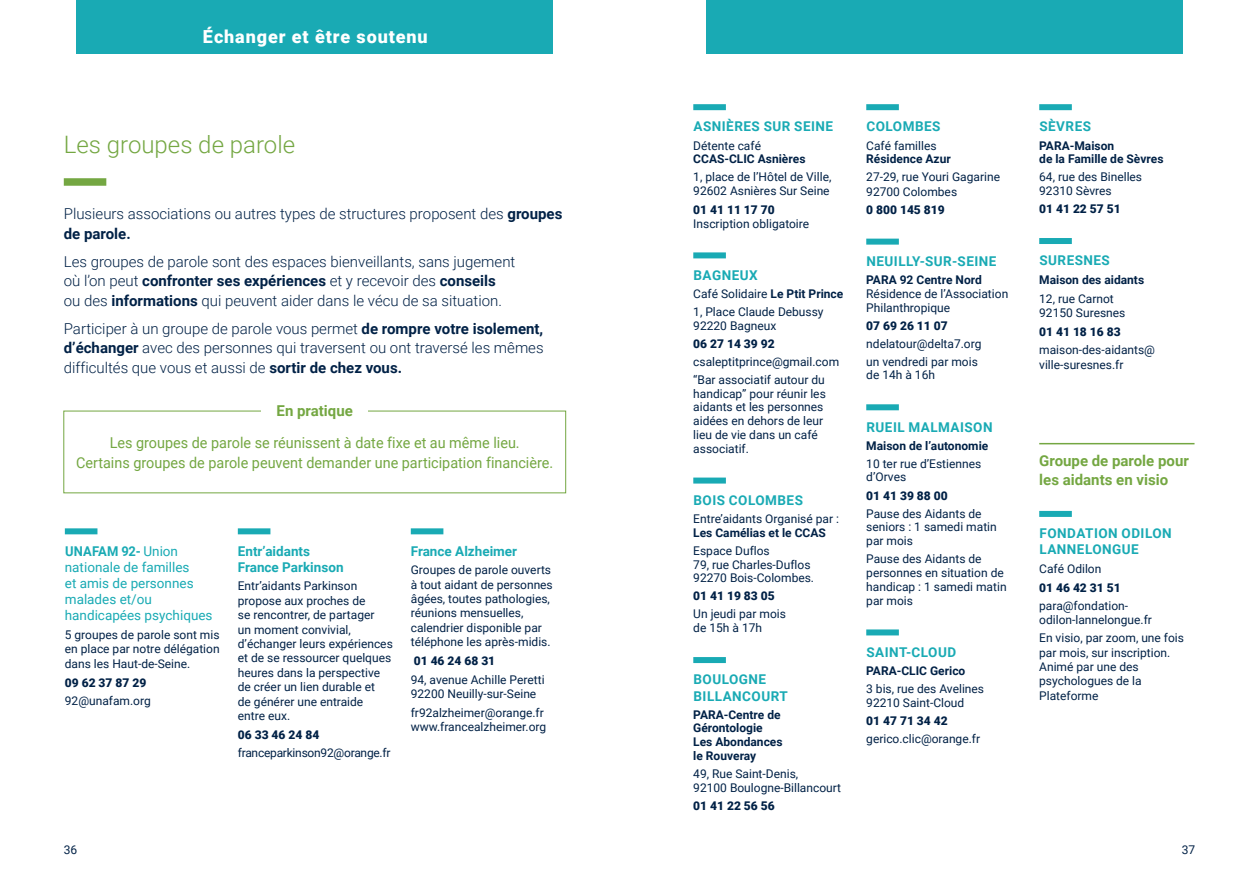
<style>
.page{position:relative;width:1259px;height:893px;background:#fff}
.page>*{position:absolute;margin:0;border:0;box-sizing:border-box;transform-origin:0 0}
.t1{font:300 24px "Roboto";color:#74a742}
.t2{font:900 18px "Roboto";letter-spacing:.05em;color:#fff}
.t3{font:300 15px/19.5px "Roboto";color:#002146}
.t4{font:15px/19.5px "Roboto";color:#74a742;text-align:center;scale:.96 1}
.t5{font:700 15px/19.5px "Roboto";color:#74a742}
.t6{font:700 13.5px/16.2px "Roboto";letter-spacing:.035em;color:#19aab4}
.t7{font:13.5px/16.2px "Roboto";color:#19aab4}
.t8{font:700 13.5px/16.2px "Roboto";color:#19aab4}
.t9{font:12px/14.4px "Roboto";color:#002146}
.t10{font:700 12px/13.8px "Roboto";color:#002146}
.t11{font:900 12px "Roboto";color:#002146}
.t12{font:12px "Roboto";letter-spacing:-.02em;color:#002146}
.s1{font-weight:700}
</style>
<div class="page">
<div style="left:706px;top:0;width:476px;height:54px;background:#19aab4"></div>
<div style="left:76px;top:0;width:476px;height:54px;background:#19aab4"></div>
<div style="left:64px;top:178px;width:42px;height:8px;background:#74a742"></div>
<svg style="left:63px;top:410px;width:503px;height:84px"></svg>
<div style="left:261px;top:393px;width:107px;height:30px;background:#fff"></div>
<div style="left:65px;top:528px;width:32px;height:6px;background:#19aab4"></div>
<div style="left:238px;top:528px;width:32px;height:6px;background:#19aab4"></div>
<div style="left:411px;top:528px;width:32px;height:6px;background:#19aab4"></div>
<div style="left:693px;top:104px;width:33px;height:6px;background:#19aab4"></div>
<div style="left:693px;top:252px;width:33px;height:6px;background:#19aab4"></div>
<div style="left:693px;top:478px;width:33px;height:6px;background:#19aab4"></div>
<div style="left:693px;top:657px;width:33px;height:6px;background:#19aab4"></div>
<div style="left:866px;top:104px;width:33px;height:6px;background:#19aab4"></div>
<div style="left:866px;top:239px;width:33px;height:6px;background:#19aab4"></div>
<div style="left:866px;top:404px;width:33px;height:6px;background:#19aab4"></div>
<div style="left:866px;top:629px;width:33px;height:6px;background:#19aab4"></div>
<div style="left:1039px;top:104px;width:32px;height:6px;background:#19aab4"></div>
<div style="left:1039px;top:238px;width:32px;height:6px;background:#19aab4"></div>
<div style="left:1039px;top:511px;width:32px;height:6px;background:#19aab4"></div>
<hr style="left:1039px;top:443px;width:155px;height:1px;background:#74a742">
<h2 class="t2" style="left:203px;top:24px;width:227px">Échanger et être soutenu</h2>
<h1 class="t1" style="left:64px;top:127px;width:233px">Les groupes de parole</h1>
<p class="t3" style="left:64px;top:203px;width:500px">Plusieurs associations ou autres types de structures proposent des <span class="s1">groupes de parole.</span></p>
<p class="t3" style="left:64px;top:251px;width:453px">Les groupes de parole sont des espaces bienveillants, sans jugement où l’on peut <span class="s1">confronter ses expériences</span> et y recevoir des <span class="s1">conseils </span>ou des <span class="s1">informations</span> qui peuvent aider dans le vécu de sa situation.</p>
<p class="t3" style="left:64px;top:318px;width:481px;text-align:justify">Participer à un groupe de parole vous permet <span class="s1">de rompre votre isolement, d’échanger</span> avec des personnes qui traversent ou ont traversé les mêmes difficultés que vous et aussi de <span class="s1">sortir de chez vous.</span></p>
<p class="t5" style="left:276px;top:400px;width:78px">En pratique</p>
<p class="t4" style="left:76px;top:432px;width:496px">Les groupes de parole se réunissent à date fixe et au même lieu.<br>Certains groupes de parole peuvent demander une participation financière.</p>
<p class="t7" style="left:65px;top:542px;width:149px"><span class="s1">UNAFAM 92-</span> Union nationale de familles<br>et amis de personnes malades et/ou handicapées psychiques</p>
<p class="t9" style="left:65px;top:627px;width:156px;text-align:justify">5 groupes de parole sont mis en place par notre délégation dans les Haut-de-Seine.</p>
<p class="t11" style="left:65px;top:674px;width:83px">09 62 37 87 29</p>
<p class="t9" style="left:65px;top:693px;width:88px">92@unafam.org</p>
<p class="t8" style="left:238px;top:542px;width:107px">Entr’aidants<br>France Parkinson</p>
<p class="t9" style="left:238px;top:579px;width:156px">Entr’aidants Parkinson propose aux proches de<br>se rencontrer, de partager<br>un moment convivial, d’échanger leurs expériences et de se ressourcer quelques heures dans la perspective de créer un lien durable et<br>de générer une entraide entre eux.</p>
<p class="t11" style="left:238px;top:726px;width:83px">06 33 46 24 84</p>
<p class="t12" style="left:238px;top:745px;width:154px">franceparkinson92@orange.fr</p>
<p class="t8" style="left:411px;top:542px;width:108px">France Alzheimer</p>
<p class="t9" style="left:411px;top:562px;width:144px">Groupes de parole ouverts à tout aidant de personnes âgées, toutes pathologies, réunions mensuelles, calendrier disponible par téléphone les après-midis.</p>
<p class="t11" style="left:414px;top:652px;width:83px">01 46 24 68 31</p>
<p class="t9" style="left:411px;top:672px;width:135px">94, avenue Achille Peretti<br>92200 Neuilly-sur-Seine</p>
<p class="t9" style="left:411px;top:705px;width:137px">fr92alzheimer@orange.fr www.francealzheimer.org</p>
<p class="t6" style="left:693px;top:118px;width:141px">ASNIÈRES SUR SEINE</p>
<p class="t9" style="left:693px;top:138px;width:69px">Détente café</p>
<p class="t10" style="left:693px;top:152px;width:114px">CCAS-CLIC Asnières</p>
<p class="t9" style="left:693px;top:170px;width:140px;line-height:13.8px">1, place de l’Hôtel de Ville,<br>92602 Asnières Sur Seine</p>
<p class="t11" style="left:693px;top:201px;width:83px">01 41 11 17 70</p>
<p class="t9" style="left:693px;top:216px;width:117px">Inscription obligatoire</p>
<p class="t6" style="left:693px;top:266px;width:66px">BAGNEUX</p>
<p class="t9" style="left:693px;top:284px;width:152px;line-height:18px">Café Solidaire <span class="s1">Le Ptit Prince<br></span>1, Place Claude Debussy</p>
<p class="t9" style="left:693px;top:318px;width:84px">92220 Bagneux</p>
<p class="t11" style="left:693px;top:335px;width:83px">06 27 14 39 92</p>
<p class="t9" style="left:693px;top:352px;width:147px;line-height:18px">csaleptitprince@gmail.com “Bar associatif autour du</p>
<p class="t9" style="left:693px;top:386px;width:134px;line-height:13.8px">handicap” pour réunir les aidants et les personnes aidées en dehors de leur lieu de vie dans un café associatif.</p>
<p class="t6" style="left:693px;top:491px;width:111px">BOIS COLOMBES</p>
<p class="t9" style="left:693px;top:511px;width:147px">Entre’aidants Organisé par :</p>
<p class="t10" style="left:693px;top:525px;width:134px">Les Camélias et le CCAS</p>
<p class="t9" style="left:693px;top:543px;width:120px;line-height:13.8px">Espace Duflos<br>79, rue Charles-Duflos<br>92270 Bois-Colombes.</p>
<p class="t11" style="left:693px;top:588px;width:83px">01 41 19 83 05</p>
<p class="t9" style="left:693px;top:607px;width:94px;line-height:13.8px">Un jeudi par mois de 15h à 17h</p>
<p class="t6" style="left:693px;top:671px;width:96px">BOULOGNE<br>BILLANCOURT</p>
<p class="t10" style="left:693px;top:707px;width:91px">PARA-Centre de<br>Gérontologie<br>Les Abondances le Rouveray</p>
<p class="t9" style="left:693px;top:766px;width:149px;line-height:13.8px">49, Rue Saint-Denis,<br>92100 Boulogne-Billancourt</p>
<p class="t11" style="left:693px;top:797px;width:83px">01 41 22 56 56</p>
<p class="t6" style="left:866px;top:118px;width:76px">COLOMBES</p>
<p class="t9" style="left:866px;top:138px;width:72px">Café familles</p>
<p class="t10" style="left:866px;top:152px;width:86px">Résidence Azur</p>
<p class="t9" style="left:866px;top:169px;width:135px">27-29, rue Youri Gagarine<br>92700 Colombes</p>
<p class="t11" style="left:866px;top:201px;width:80px">0 800 145 819</p>
<p class="t6" style="left:866px;top:252px;width:131px">NEUILLY-SUR-SEINE</p>
<p class="t10" style="left:866px;top:272px;width:117px">PARA 92 Centre Nord</p>
<p class="t9" style="left:866px;top:286px;width:143px;line-height:13.8px">Résidence de l’Association<br>Philanthropique</p>
<p class="t11" style="left:866px;top:317px;width:83px">07 69 26 11 07</p>
<p class="t9" style="left:866px;top:334px;width:117px;line-height:18px">ndelatour@delta7.org un vendredi par mois</p>
<p class="t9" style="left:866px;top:368px;width:70px">de 14h à 16h</p>
<p class="t6" style="left:866px;top:418px;width:128px">RUEIL MALMAISON</p>
<p class="t10" style="left:866px;top:438px;width:124px">Maison de l’autonomie</p>
<p class="t9" style="left:866px;top:456px;width:116px;line-height:13.8px">10 ter rue d’Estiennes d’Orves</p>
<p class="t11" style="left:866px;top:487px;width:83px">01 41 39 88 00</p>
<p class="t9" style="left:866px;top:506px;width:132px;line-height:13.8px">Pause des Aidants de seniors : 1 samedi matin par mois</p>
<p class="t9" style="left:866px;top:552px;width:142px;line-height:13.8px">Pause des Aidants de personnes en situation de handicap : 1 samedi matin par mois</p>
<p class="t6" style="left:866px;top:643px;width:91px">SAINT-CLOUD</p>
<p class="t10" style="left:866px;top:663px;width:101px">PARA-CLIC Gerico</p>
<p class="t9" style="left:866px;top:681px;width:119px;line-height:13.8px">3 bis, rue des Avelines<br>92210 Saint-Cloud</p>
<p class="t11" style="left:866px;top:712px;width:83px">01 47 71 34 42</p>
<p class="t9" style="left:866px;top:731px;width:115px">gerico.clic@orange.fr</p>
<p class="t6" style="left:1039px;top:118px;width:53px">SÈVRES</p>
<p class="t10" style="left:1039px;top:138px;width:126px">PARA-Maison<br>de la Famille de Sèvres</p>
<p class="t9" style="left:1039px;top:170px;width:104px;line-height:13.8px">64, rue des Binelles<br>92310 Sèvres</p>
<p class="t11" style="left:1039px;top:201px;width:83px">01 41 22 57 51</p>
<p class="t6" style="left:1039px;top:252px;width:72px">SURESNES</p>
<p class="t10" style="left:1039px;top:272px;width:106px">Maison des aidants</p>
<p class="t9" style="left:1039px;top:291px;width:88px">12, rue Carnot<br>92150 Suresnes</p>
<p class="t11" style="left:1039px;top:323px;width:83px">01 41 18 16 83</p>
<p class="t9" style="left:1039px;top:342px;width:117px">maison-des-aidants@ ville-suresnes.fr</p>
<p class="t5" style="left:1039px;top:450px;width:151px">Groupe de parole pour les aidants en visio</p>
<p class="t6" style="left:1039px;top:525px;width:134px">FONDATION ODILON<br>LANNELONGUE</p>
<p class="t9" style="left:1039px;top:561px;width:64px">Café Odilon</p>
<p class="t11" style="left:1039px;top:579px;width:83px">01 46 42 31 51</p>
<p class="t9" style="left:1039px;top:598px;width:114px;line-height:13.8px">para@fondation&shy;odilon-lannelongue.fr</p>
<p class="t9" style="left:1039px;top:630px;width:146px">En visio, par zoom, une fois par mois, sur inscription.<br>Animé par une des psychologues de la<br>Plateforme</p>
<p class="t9" style="left:64px;top:842px;width:15px">36</p>
<p class="t9" style="left:1181px;top:842px;width:15px">37</p>
</div>
